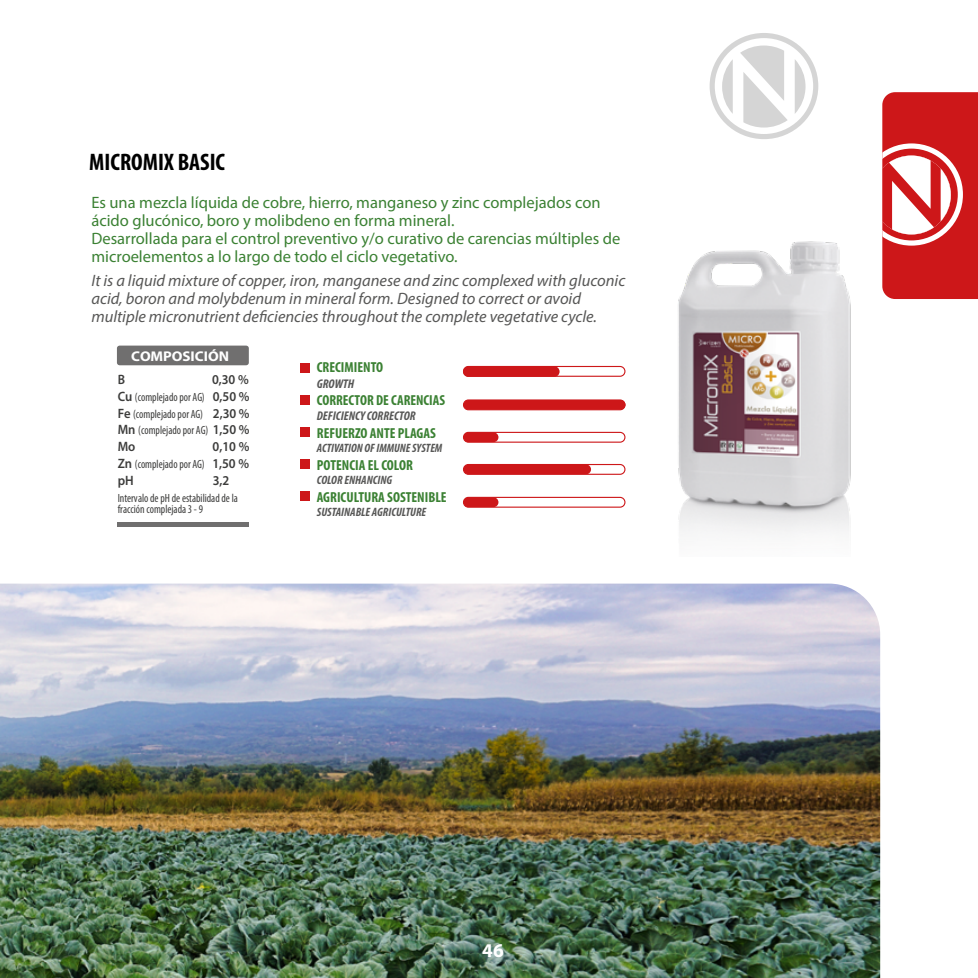
<style>
.page{position:relative;width:978px;height:978px;background:#fff}
.page>*{position:absolute;margin:0;border:0;box-sizing:border-box;transform-origin:0 0}
.t1{font:700 condensed 24px "Myriad Pro";color:#000}
.t2{font:700 19.5px "Myriad Pro";color:#fff}
.t3{font:16.5px/18px "Myriad Pro";color:#3b8133}
.t4{font:italic 16.5px/18px "Myriad Pro";color:#575756}
.t5{font:700 condensed 14.55px "Myriad Pro";color:#3b8133}
.t6{font:700 14.1px "Myriad Pro";color:#fff;scale:1.06 1}
.t7{font:600 13.65px "Myriad Pro";color:#3c3c3b;scale:.94 1}
.t8{font:italic 700 condensed 12.6px "Myriad Pro";color:#575756}
.t9{font:italic 700 condensed 12.15px "Myriad Pro";color:#575756}
.t10{font:condensed 11.85px/16.8px "Myriad Pro";color:#3c3c3b;text-align:justify;scale:.94 1}
.s1{font-weight:600;font-stretch:normal;font-size:13.65px}
</style>
<div class="page">
<img style="left:0;top:584px;width:880px;height:394px">
<div style="left:117px;top:346px;width:132px;height:19px;background:#706f6f;border-radius:3px"></div>
<hr style="left:117px;top:522px;width:132px;height:4px;background:#706f6f">
<img style="left:678px;top:241px;width:173px;height:293px">
<svg style="left:882px;top:92px;width:96px;height:207px"></svg>
<div style="left:710px;top:33px;width:108px;height:106px;border:5px solid #575756;border-radius:50%"></div>
<svg style="left:795px;top:59px;width:11px;height:55px"></svg>
<svg style="left:740px;top:46px;width:48px;height:82px"></svg>
<svg style="left:722px;top:59px;width:11px;height:55px"></svg>
<div style="left:463px;top:366px;width:162px;height:11px;border:1px solid #cd1719;border-radius:5px"></div>
<div style="left:463px;top:399px;width:162px;height:11px;border:1px solid #cd1719;border-radius:5px"></div>
<div style="left:463px;top:432px;width:162px;height:11px;border:1px solid #cd1719;border-radius:5px"></div>
<div style="left:463px;top:464px;width:162px;height:11px;border:1px solid #cd1719;border-radius:5px"></div>
<div style="left:463px;top:497px;width:162px;height:11px;border:1px solid #cd1719;border-radius:5px"></div>
<div style="left:300px;top:364px;width:10px;height:9px;background:#cd1719"></div>
<div style="left:300px;top:396px;width:10px;height:9px;background:#cd1719"></div>
<div style="left:300px;top:428px;width:10px;height:9px;background:#cd1719"></div>
<div style="left:300px;top:459px;width:10px;height:10px;background:#cd1719"></div>
<div style="left:300px;top:491px;width:10px;height:9px;background:#cd1719"></div>
<div style="left:463px;top:366px;width:97px;height:11px;background:#cd1719;border-radius:5px"></div>
<div style="left:463px;top:400px;width:162px;height:10px;background:#cd1719;border-radius:5px"></div>
<div style="left:463px;top:432px;width:35px;height:10px;background:#cd1719;border-radius:5px"></div>
<div style="left:463px;top:465px;width:128px;height:9px;background:#cd1719;border-radius:5px"></div>
<div style="left:463px;top:497px;width:35px;height:10px;background:#cd1719;border-radius:5px"></div>
<h1 class="t1" style="left:89px;top:147px;width:137px">MICROMIX BASIC</h1>
<p class="t3" style="left:91px;top:193px;width:530px">Es una mezcla líquida de cobre, hierro, manganeso y zinc complejados con ácido glucónico, boro y molibdeno en forma mineral.<br>Desarrollada para el control preventivo y/o curativo de carencias múltiples de microelementos a lo largo de todo el ciclo vegetativo.</p>
<p class="t4" style="left:91px;top:271px;width:535px">It is a liquid mixture of copper, iron, manganese and zinc complexed with gluconic acid, boron and molybdenum in mineral form. Designed to correct or avoid multiple micronutrient deficiencies throughout the complete vegetative cycle.</p>
<p class="t6" style="left:131px;top:347px;width:94px">COMPOSICIÓN</p>
<p class="t7" style="left:118px;top:371px;width:9px">B</p>
<p class="t7" style="left:212px;top:371px;width:41px">0,30 %</p>
<p class="t10" style="left:118px;top:388px;width:142px"><span class="s1">Cu</span> (complejado por AG) <span class="s1">0,50 % Fe</span> (complejado por AG) <span class="s1">2,30 % Mn</span> (complejado por AG) <span class="s1">1,50 %</span></p>
<p class="t7" style="left:118px;top:438px;width:20px">Mo</p>
<p class="t7" style="left:213px;top:438px;width:41px">0,10 %</p>
<p class="t10" style="left:118px;top:456px;width:141px"><span class="s1">Zn</span> (complejado por AG) <span class="s1">1,50 %</span></p>
<p class="t7" style="left:118px;top:472px;width:19px">pH</p>
<p class="t7" style="left:213px;top:472px;width:19px">3,2</p>
<p class="t10" style="left:118px;top:492px;width:129px;line-height:11.7px">Intervalo de pH de estabilidad de la fracción complejada 3 - 9</p>
<p class="t5" style="left:317px;top:359px;width:68px">CRECIMIENTO</p>
<p class="t8" style="left:317px;top:376px;width:39px">GROWTH</p>
<p class="t5" style="left:317px;top:391px;width:130px">CORRECTOR DE CARENCIAS</p>
<p class="t8" style="left:317px;top:408px;width:100px">DEFICIENCY CORRECTOR</p>
<p class="t5" style="left:317px;top:424px;width:121px">REFUERZO ANTE PLAGAS</p>
<p class="t9" style="left:317px;top:441px;width:127px">ACTIVATION OF IMMUNE SYSTEM</p>
<p class="t5" style="left:317px;top:456px;width:98px">POTENCIA EL COLOR</p>
<p class="t9" style="left:317px;top:473px;width:77px">COLOR ENHANCING</p>
<p class="t5" style="left:317px;top:488px;width:131px">AGRICULTURA SOSTENIBLE</p>
<p class="t9" style="left:317px;top:505px;width:111px">SUSTAINABLE AGRICULTURE</p>
<p class="t2" style="left:482px;top:938px;width:23px">46</p>
</div>
